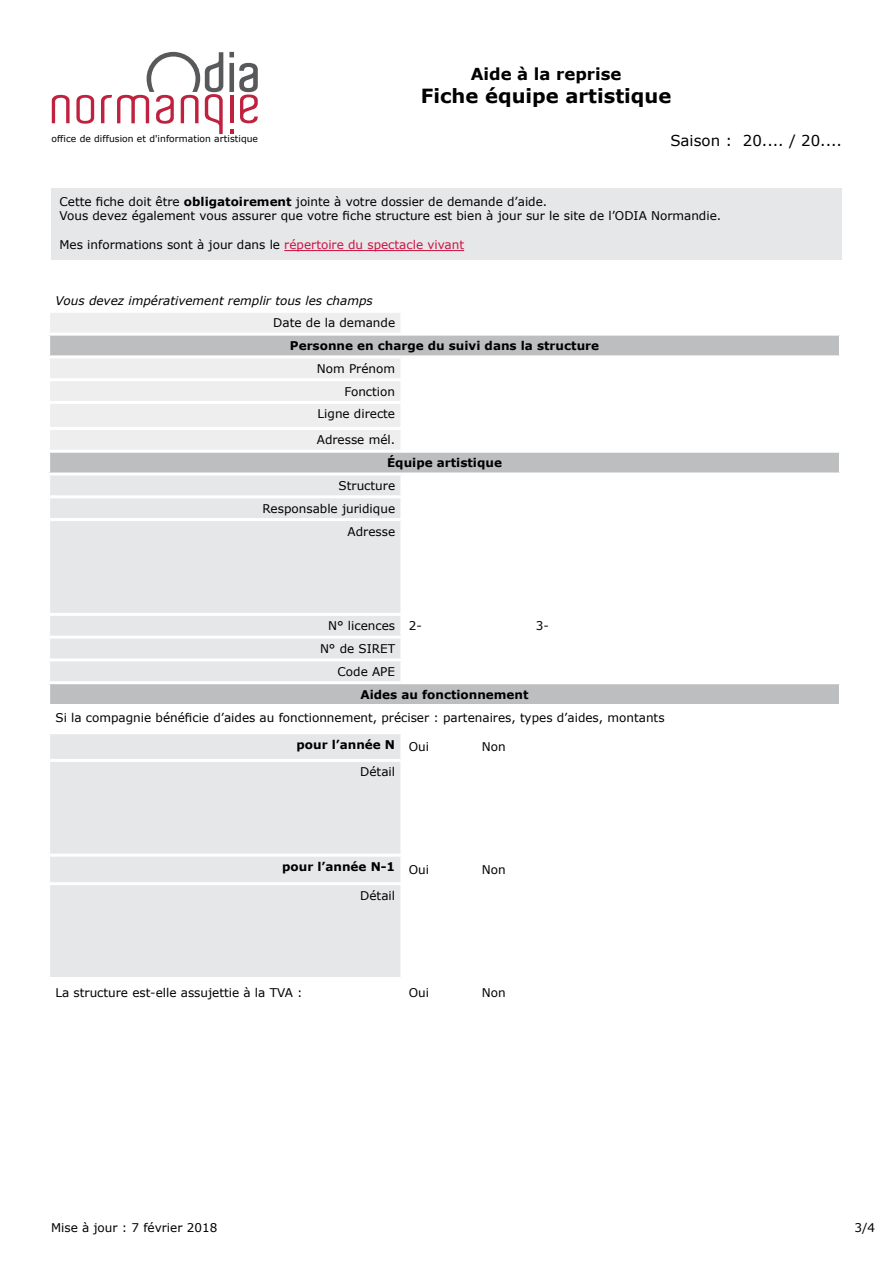
<style>
.page{position:relative;width:893px;height:1263px;background:#fff}
.page>*{position:absolute;margin:0;border:0;box-sizing:border-box;transform-origin:0 0}
.t1{font:700 19.5px "Verdana";color:#000}
.t2{font:700 16.5px "Verdana";color:#000}
.t3{font:15px "Verdana";color:#000}
.t4{font:12px/22.8px "Verdana";color:#000;text-align:right}
.t5{font:700 12px "Verdana";color:#000}
.t6{font:italic 12px "Verdana";color:#000}
.t7{font:9.15px "Verdana";letter-spacing:.005em;color:#000}
.s1{font-weight:700}
.s2{color:#ce1141}
.s3{font-weight:400}
</style>
<div class="page">
<svg style="left:52px;top:95px;width:18px;height:28px"></svg>
<svg style="left:76px;top:95px;width:18px;height:29px"></svg>
<svg style="left:230px;top:130px;width:3px;height:4px"></svg>
<svg style="left:229px;top:52px;width:29px;height:71px"></svg>
<svg style="left:101px;top:52px;width:122px;height:82px"></svg>
<div style="left:50px;top:313px;width:350px;height:20px;background:#eeeeef"></div>
<svg style="left:50px;top:336px;width:789px;height:368px"></svg>
<svg style="left:50px;top:475px;width:352px;height:502px;background:#e5e6e7"></svg>
<hr style="left:402px;top:355px;width:440px;height:3px;background:#fff">
<hr style="left:402px;top:378px;width:440px;height:3px;background:#fff">
<hr style="left:402px;top:401px;width:440px;height:3px;background:#fff">
<hr style="left:402px;top:427px;width:440px;height:3px;background:#fff">
<hr style="left:402px;top:450px;width:440px;height:3px;background:#fff">
<hr style="left:402px;top:472px;width:440px;height:3px;background:#fff">
<hr style="left:402px;top:495px;width:440px;height:3px;background:#fff">
<hr style="left:402px;top:518px;width:440px;height:3px;background:#fff">
<hr style="left:402px;top:681px;width:440px;height:3px;background:#fff">
<hr style="left:400px;top:734px;width:3px;height:25px;background:#fff">
<hr style="left:400px;top:857px;width:3px;height:25px;background:#fff">
<hr style="left:47px;top:355px;width:355px;height:3px;background:#fff">
<hr style="left:47px;top:378px;width:355px;height:3px;background:#fff">
<hr style="left:47px;top:401px;width:355px;height:3px;background:#fff">
<hr style="left:47px;top:427px;width:355px;height:3px;background:#fff">
<hr style="left:47px;top:450px;width:355px;height:3px;background:#fff">
<hr style="left:47px;top:472px;width:355px;height:3px;background:#fff">
<hr style="left:400px;top:358px;width:3px;height:20px;background:#fff">
<hr style="left:400px;top:381px;width:3px;height:20px;background:#fff">
<hr style="left:400px;top:404px;width:3px;height:23px;background:#fff">
<hr style="left:400px;top:430px;width:3px;height:20px;background:#fff">
<hr style="left:400px;top:475px;width:3px;height:20px;background:#fff">
<hr style="left:400px;top:498px;width:3px;height:20px;background:#fff">
<hr style="left:400px;top:521px;width:3px;height:92px;background:#fff">
<hr style="left:400px;top:616px;width:3px;height:20px;background:#fff">
<hr style="left:400px;top:639px;width:3px;height:19px;background:#fff">
<hr style="left:400px;top:661px;width:3px;height:20px;background:#fff">
<hr style="left:400px;top:762px;width:3px;height:92px;background:#fff">
<hr style="left:400px;top:885px;width:3px;height:92px;background:#fff">
<hr style="left:47px;top:495px;width:355px;height:3px;background:#fff">
<hr style="left:47px;top:518px;width:355px;height:3px;background:#fff">
<hr style="left:47px;top:681px;width:355px;height:3px;background:#fff">
<hr style="left:47px;top:731px;width:355px;height:3px;background:#fff">
<hr style="left:47px;top:759px;width:355px;height:3px;background:#fff">
<hr style="left:47px;top:854px;width:355px;height:3px;background:#fff">
<hr style="left:47px;top:882px;width:355px;height:3px;background:#fff">
<hr style="left:47px;top:613px;width:355px;height:3px;background:#fff">
<hr style="left:402px;top:613px;width:440px;height:3px;background:#fff">
<hr style="left:47px;top:636px;width:355px;height:3px;background:#fff">
<hr style="left:402px;top:636px;width:440px;height:3px;background:#fff">
<hr style="left:47px;top:658px;width:355px;height:3px;background:#fff">
<hr style="left:402px;top:658px;width:440px;height:3px;background:#fff">
<hr style="left:47px;top:704px;width:355px;height:3px;background:#fff">
<div style="left:51px;top:188px;width:791px;height:71px;background:#e6e7e8"></div>
<hr style="left:284px;top:250px;width:180px;height:1px;background:#ce1141">
<p class="t7" style="left:51px;top:133px;width:208px">office de diffusion et d'information artistique</p>
<h2 class="t2" style="left:471px;top:62px;width:152px">Aide à la reprise</h2>
<h1 class="t1" style="left:421px;top:82px;width:252px">Fiche équipe artistique</h1>
<p class="t3" style="left:670px;top:131px;width:173px">Saison : 20.... / 20....</p>
<p class="t4" style="left:60px;top:194px;width:663px;line-height:14.4px;text-align:left">Cette fiche doit être <span class="s1">obligatoirement</span> jointe à votre dossier de demande d’aide.<br>Vous devez également vous assurer que votre fiche structure est bien à jour sur le site de l’ODIA Normandie.</p>
<p class="t4" style="left:60px;top:233px;width:406px">Mes informations sont à jour dans le <span class="s2">répertoire du spectacle vivant</span></p>
<p class="t6" style="left:55px;top:292px;width:319px">Vous devez impérativement remplir tous les champs</p>
<p class="t4" style="left:273px;top:311px;width:123px">Date de la demande</p>
<p class="t5" style="left:290px;top:337px;width:311px">Personne en charge du suivi dans la structure</p>
<p class="t4" style="left:317px;top:357px;width:80px">Nom Prénom<br>Fonction<br>Ligne directe</p>
<p class="t4" style="left:317px;top:429px;width:80px">Adresse mél.</p>
<p class="t5" style="left:387px;top:454px;width:116px">Équipe artistique</p>
<p class="t4" style="left:263px;top:474px;width:134px">Structure<br>Responsable juridique<br>Adresse</p>
<p class="t4" style="left:328px;top:614px;width:95px">N° licences 2-</p>
<p class="t4" style="left:536px;top:614px;width:15px">3-</p>
<p class="t4" style="left:320px;top:637px;width:77px">N° de SIRET<br>Code APE</p>
<p class="t5" style="left:360px;top:686px;width:170px">Aides au fonctionnement</p>
<p class="t4" style="left:55px;top:706px;width:611px">Si la compagnie bénéficie d’aides au fonctionnement, préciser : partenaires, types d’aides, montants</p>
<p class="t5" style="left:296px;top:736px;width:134px">pour l’année N <span class="s3">Oui</span></p>
<p class="t4" style="left:482px;top:735px;width:25px">Non</p>
<p class="t4" style="left:360px;top:760px;width:36px">Détail</p>
<p class="t5" style="left:282px;top:858px;width:148px">pour l’année N-1 <span class="s3">Oui</span></p>
<p class="t4" style="left:482px;top:858px;width:25px">Non</p>
<p class="t4" style="left:360px;top:884px;width:36px">Détail</p>
<p class="t4" style="left:55px;top:981px;width:249px">La structure est-elle assujettie à la TVA :</p>
<p class="t4" style="left:409px;top:981px;width:22px">Oui</p>
<p class="t4" style="left:482px;top:981px;width:25px">Non</p>
<p class="t4" style="left:51px;top:1216px;width:168px">Mise à jour : 7 février 2018</p>
<p class="t4" style="left:854px;top:1216px;width:22px">3/4</p>
</div>
